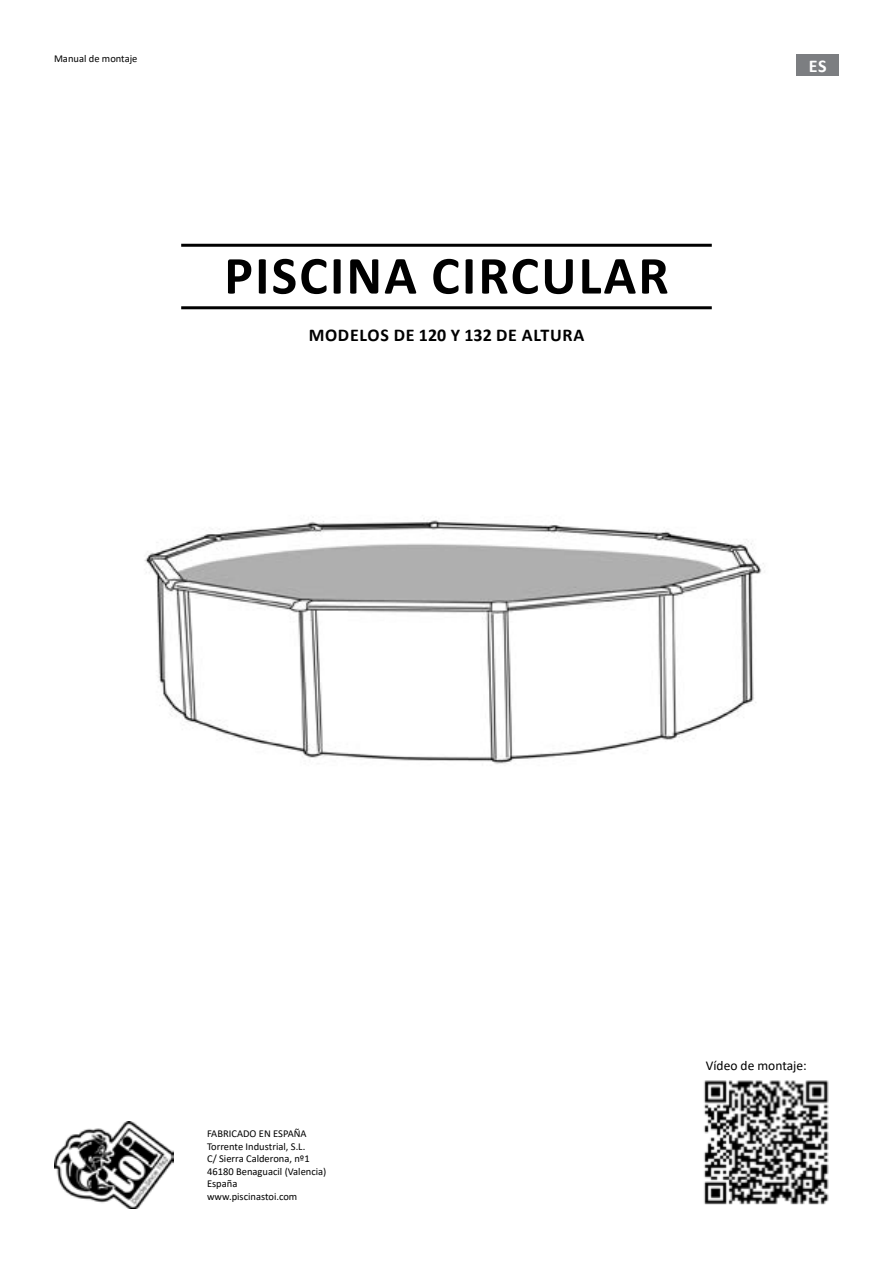
<style>
.page{position:relative;width:893px;height:1263px;background:#fff}
.page>*{position:absolute;margin:0;border:0;box-sizing:border-box;transform-origin:0 0}
.t1{font:700 54px "Calibri";letter-spacing:.04em;color:#000}
.t2{font:700 18px "Calibri";letter-spacing:.04em;color:#000}
.t3{font:700 18px "Calibri";color:#fff}
.t4{font:13.5px "Calibri";color:#000}
.t5{font:10.5px/12.6px "Calibri";color:#000}
</style>
<div class="page">
<hr style="left:181px;top:244px;width:531px;height:3px;background:#000">
<hr style="left:181px;top:306px;width:531px;height:3px;background:#000">
<img style="left:144px;top:520px;width:620px;height:244px">
<img style="left:54px;top:1121px;width:120px;height:87px">
<img style="left:704px;top:1080px;width:125px;height:125px">
<div style="left:796px;top:54px;width:43px;height:22px;background:#7c7e81"></div>
<p class="t5" style="left:54px;top:52px;width:85px">Manual de montaje</p>
<h1 class="t1" style="left:224px;top:249px;width:446px">PISCINA CIRCULAR</h1>
<h2 class="t2" style="left:309px;top:326px;width:277px">MODELOS DE 120 Y 132 DE ALTURA</h2>
<h2 class="t3" style="left:809px;top:57px;width:19px">ES</h2>
<p class="t5" style="left:207px;top:1127px;width:121px">FABRICADO EN ESPAÑA<br>Torrente Industrial, S.L.<br>C/ Sierra Calderona, nº1<br>46180 Benaguacil (Valencia)<br>España www.piscinastoi.com</p>
<p class="t4" style="left:706px;top:1059px;width:102px">Vídeo de montaje:</p>
</div>
